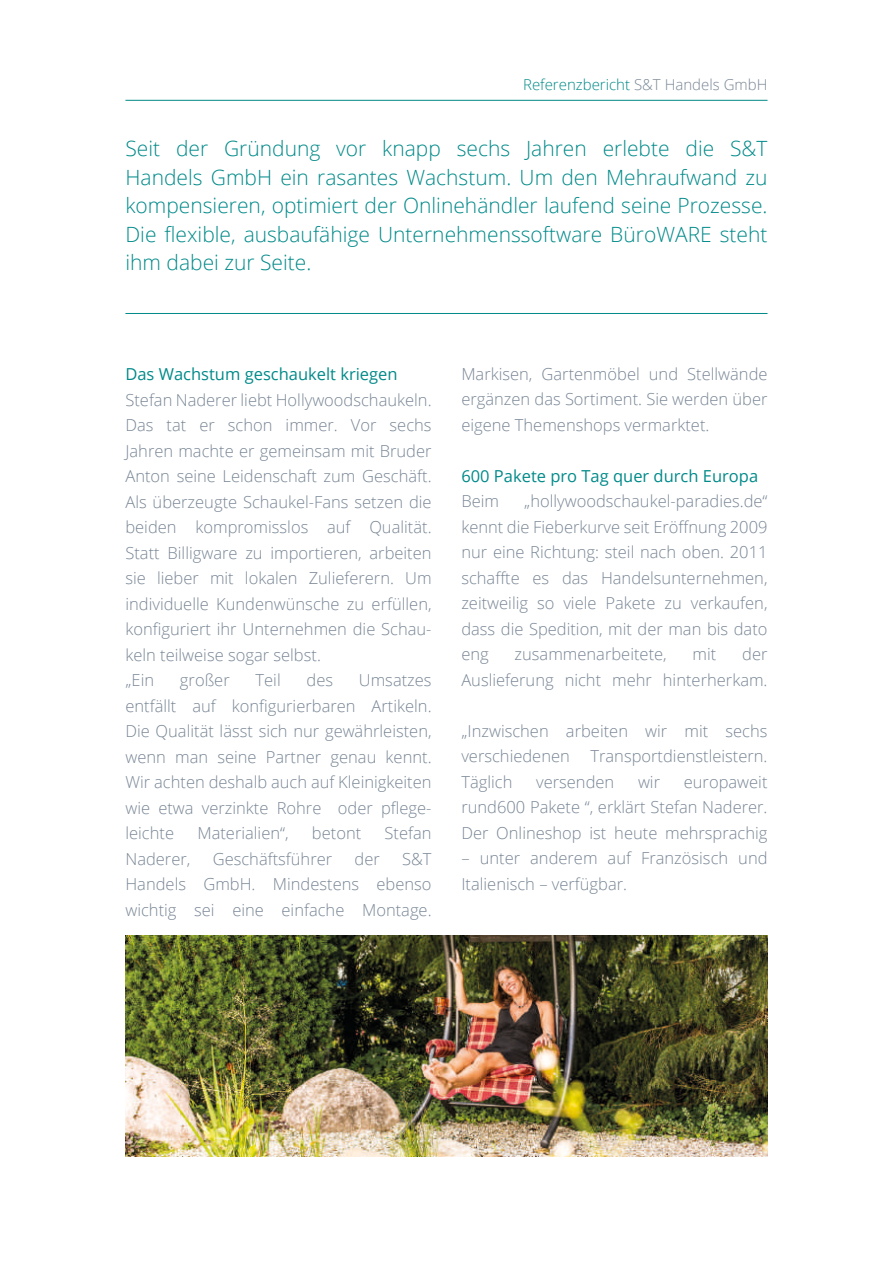
<style>
.page{position:relative;width:893px;height:1263px;background:#fff}
.page>*{position:absolute;margin:0;border:0;box-sizing:border-box;transform-origin:0 0}
.t1{font:300 21px/28.5px "Open Sans";color:#008a89;text-align:justify}
.t2{font:300 16.5px/25.5px "Open Sans";color:#788695;text-align:justify}
.t3{font:16.5px "Open Sans";color:#008a89}
.t4{font:300 15px "Open Sans";color:#008a89}
.s1{color:#788695}
</style>
<div class="page">
<img style="left:125px;top:935px;width:642px;height:222px">
<hr style="left:125px;top:313px;width:642px;height:1px;background:#008a89">
<hr style="left:125px;top:100px;width:642px;height:1px;background:#008a89">
<p class="t4" style="left:523px;top:74px;width:246px">Referenzbericht <span class="s1">S&amp;T Handels GmbH</span></p>
<p class="t1" style="left:125px;top:134px;width:644px">Seit der Gründung vor knapp sechs Jahren erlebte die S&amp;T Handels GmbH ein rasantes Wachstum. Um den Mehraufwand zu kompensieren, optimiert der Onlinehändler laufend seine Prozesse.<br>Die flexible, ausbaufähige Unternehmenssoftware BüroWARE steht ihm dabei zur Seite.</p>
<p class="t3" style="left:125px;top:363px;width:274px">Das Wachstum geschaukelt kriegen</p>
<p class="t2" style="left:125px;top:386px;width:308px;text-align:left">Stefan Naderer liebt Hollywoodschaukeln.<br>Das tat er schon immer. Vor sechs Jahren machte er gemeinsam mit Bruder Anton seine Leidenschaft zum Geschäft.<br>Als überzeugte Schaukel-Fans setzen die beiden kompromisslos auf Qualität.<br>Statt Billigware zu importieren, arbeiten sie lieber mit lokalen Zulieferern. Um individuelle Kundenwünsche zu erfüllen, konfiguriert ihr Unternehmen die Schau&shy;keln teilweise sogar selbst.<br>„Ein</p>
<p class="t2" style="left:180px;top:667px;width:51px">großer</p>
<p class="t2" style="left:256px;top:667px;width:27px">Teil</p>
<p class="t2" style="left:306px;top:667px;width:28px">des</p>
<p class="t2" style="left:125px;top:667px;width:308px;text-indent:233px">Umsatzes entfällt auf konfigurierbaren Artikeln.<br>Die Qualität lässt sich nur gewährleisten, wenn man seine Partner genau kennt.<br>Wir achten deshalb auch auf Kleinigkeiten wie etwa verzinkte Rohre oder pflege&shy;leichte</p>
<p class="t2" style="left:197px;top:820px;width:93px">Materialien“,</p>
<p class="t2" style="left:312px;top:820px;width:51px">betont</p>
<p class="t2" style="left:385px;top:820px;width:49px">Stefan</p>
<p class="t2" style="left:125px;top:845px;width:66px">Naderer,</p>
<p class="t2" style="left:213px;top:845px;width:121px">Geschäftsführer</p>
<p class="t2" style="left:355px;top:845px;width:27px">der</p>
<p class="t2" style="left:125px;top:845px;width:308px;text-indent:277px">S&amp;T Handels GmbH. Mindestens ebenso wichtig sei eine einfache Montage.</p>
<p class="t2" style="left:461px;top:361px;width:308px">Markisen, Gartenmöbel und Stellwände ergänzen das Sortiment. Sie werden über eigene Themenshops vermarktet.</p>
<p class="t3" style="left:461px;top:465px;width:298px">600 Pakete pro Tag quer durch Europa</p>
<p class="t2" style="left:461px;top:488px;width:39px">Beim</p>
<p class="t2" style="left:461px;top:488px;width:308px;text-indent:63px">„hollywoodschaukel-paradies.de“ kennt die Fieberkurve seit Eröffnung 2009 nur eine Richtung: steil nach oben. 2011 schaffte es das Handelsunternehmen, zeitweilig so viele Pakete zu verkaufen, dass die Spedition, mit der man bis dato eng</p>
<p class="t2" style="left:461px;top:641px;width:308px;text-align:right">der<br>Auslieferung nicht mehr hinterherkam.</p>
<p class="t2" style="left:461px;top:718px;width:308px">„Inzwischen arbeiten wir mit sechs verschiedenen Transportdienstleistern.<br>Täglich</p>
<p class="t2" style="left:515px;top:641px;width:154px">zusammenarbeitete,</p>
<p class="t2" style="left:693px;top:641px;width:25px">mit</p>
<p class="t2" style="left:536px;top:769px;width:80px">versenden</p>
<p class="t2" style="left:638px;top:769px;width:24px">wir</p>
<p class="t2" style="left:461px;top:769px;width:308px;text-indent:222px">europaweit rund600 Pakete “, erklärt Stefan Naderer.<br>Der Onlineshop ist heute mehrsprachig</p>
<p class="t2" style="left:461px;top:845px;width:308px">– unter anderem auf Französisch und<br>Italienisch – verfügbar.</p>
</div>
